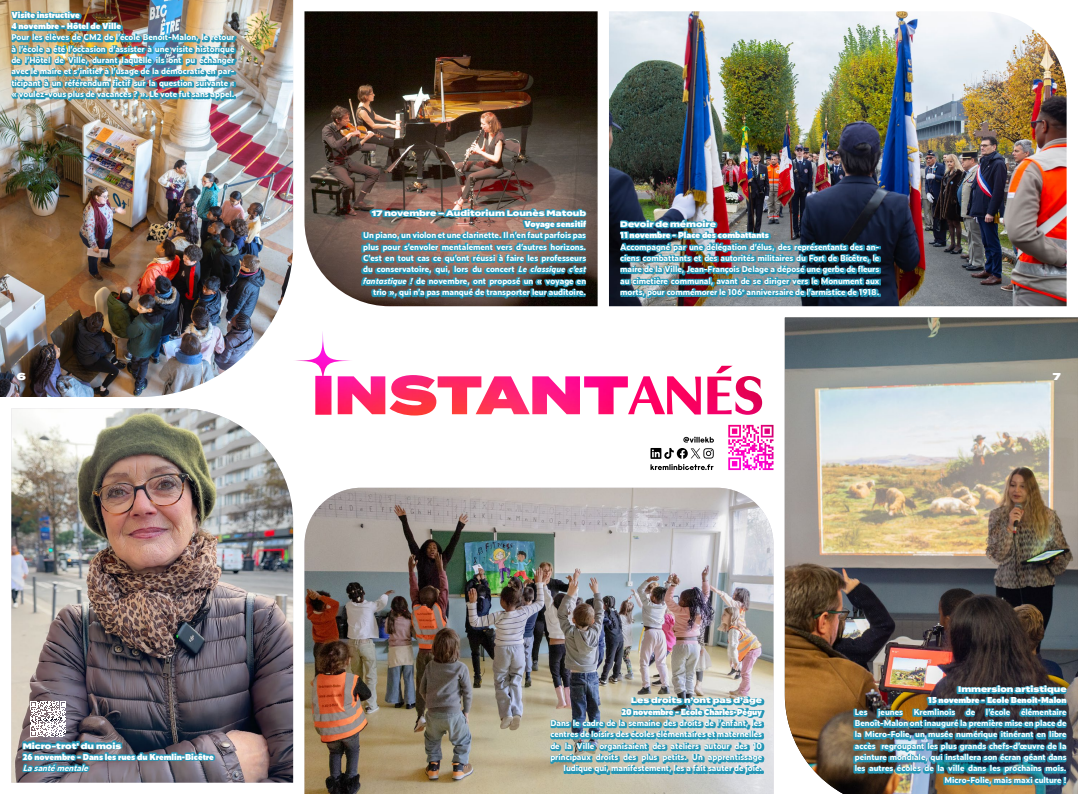
<style>
.page{position:relative;width:1078px;height:794px;background:#fff}
.page>*{position:absolute;margin:0;border:0;box-sizing:border-box;transform-origin:0 0}
.t1{font:900 10px "Termina";color:#fff}
.t2{font:700 8px/11.3px "Zeitung Pro";letter-spacing:-.005em;color:#fff;text-align:right}
.t3{font:900 8px/11.3px "Zeitung Pro";letter-spacing:-.005em;color:#fff}
.t4{font:900 8px "Termina";letter-spacing:-.005em;color:#fff}
.t5{font:italic 700 8px "Zeitung Pro";color:#fff}
.s1{font-style:italic}
</style>
<div class="page">
<img style="left:304px;top:488px;width:469px;height:306px">
<img style="left:11px;top:408px;width:282px;height:374px">
<img style="left:609px;top:11px;width:457px;height:295px">
<img style="left:0;top:0;width:293px;height:397px">
<img style="left:784px;top:317px;width:293px;height:477px">
<img style="left:304px;top:11px;width:293px;height:295px">
<img style="left:11px;top:11px;width:225px;height:90px">
<svg style="left:22px;top:740px;width:194px;height:32px;background:#4d7386"></svg>
<svg style="left:361px;top:209px;width:225px;height:90px;background:#537b85"></svg>
<img style="left:619px;top:219px;width:261px;height:79px">
<svg style="left:550px;top:696px;width:214px;height:79px;background:#6fa6b1"></svg>
<img style="left:852px;top:685px;width:214px;height:101px">
<img style="left:286px;top:324px;width:487px;height:131px">
<svg style="left:683px;top:437px;width:30px;height:5px"></svg>
<svg style="left:650px;top:448px;width:63px;height:22px"></svg>
<svg style="left:30px;top:701px;width:36px;height:36px"></svg>
<p class="t3" style="left:11px;top:8px;width:111px">Visite instructive<br>4 novembre – Hôtel de Ville</p>
<p class="t2" style="left:11px;top:31px;width:225px;text-align:justify">Pour les élèves de CM2 de l’école Benoit-Malon, le retour à l’école a été l’occasion d’assister à une visite historique de l’Hôtel de Ville, durant laquelle ils ont pu échanger avec le maire et s’initier à l’usage de la démocratie en par&shy;ticipant à un référendum fictif sur la question suivante : « voulez-vous plus de vacances ? ». Le vote fut sans appel.</p>
<p class="t4" style="left:372px;top:207px;width:216px">17 novembre – Auditorium Lounès Matoub</p>
<p class="t3" style="left:524px;top:218px;width:63px">Voyage sensitif</p>
<p class="t2" style="left:363px;top:229px;width:225px">Un piano, un violon et une clarinette. Il n’en faut parfois pas plus pour s’envoler mentalement vers d’autres horizons.<br>C’est en tout cas ce qu’ont réussi à faire les professeurs du conservatoire, qui, lors du concert <span class="s1">Le classique c’est fantastique !</span> de novembre, ont proposé un « voyage en trio », qui n’a pas manqué de transporter leur auditoire.</p>
<p class="t4" style="left:620px;top:218px;width:97px">Devoir de mémoire</p>
<p class="t3" style="left:620px;top:229px;width:150px">11 novembre – Place des combattants</p>
<p class="t2" style="left:620px;top:240px;width:260px;text-align:justify">Accompagné par une délégation d’élus, des représentants des an&shy;ciens combattants et des autorités militaires du Fort de Bicêtre, le maire de la Ville, Jean-François Delage a déposé une gerbe de fleurs au cimetière communal, avant de se diriger vers le Monument aux morts, pour commémorer le 106<sup>e</sup> anniversaire de l’armistice de 1918.</p>
<p class="t1" style="left:17px;top:368px;width:11px">6</p>
<p class="t1" style="left:1052px;top:368px;width:9px">7</p>
<p class="t4" style="left:23px;top:740px;width:100px">Micro-trot' du mois</p>
<p class="t3" style="left:23px;top:751px;width:193px">26 novembre – Dans les rues du Kremlin-Bicêtre</p>
<p class="t5" style="left:23px;top:762px;width:70px">Lasantémentale</p>
<p class="t4" style="left:631px;top:694px;width:133px">Les droits n’ont pas d’âge</p>
<p class="t3" style="left:621px;top:705px;width:142px">20 novembre – Ecole Charles-Péguy</p>
<p class="t2" style="left:550px;top:717px;width:213px">Dans le cadre de la semaine des droits de l’enfant, les centres de loisirs des écoles élémentaires et maternelles de la Ville organisaient des ateliers autour des 10 principaux droits des plus petits. Un apprentissage ludique qui, manifestement, les a fait sauter de joie.</p>
<p class="t4" style="left:957px;top:683px;width:110px">Immersion artistique</p>
<p class="t3" style="left:928px;top:694px;width:140px">15 novembre – Ecole Benoit-Malon</p>
<p class="t2" style="left:854px;top:705px;width:213px">élémentaire<br>Benoît-Malon ont inauguré la première mise en place de la Micro-Folie, un musée numérique itinérant en libre accès regroupant les plus grands chefs-d’œuvre de la peinture mondiale, qui installera son écran géant dans les autres écoles de la ville dans les prochains mois.<br>Micro-Folie, mais maxi culture !</p>
<p class="t2" style="left:854px;top:705px;width:14px">Les</p>
<p class="t2" style="left:878px;top:705px;width:26px">jeunes</p>
<p class="t2" style="left:913px;top:705px;width:43px">Kremlinois</p>
<p class="t2" style="left:965px;top:705px;width:11px">de</p>
<p class="t2" style="left:985px;top:705px;width:26px">l’école</p>
</div>
